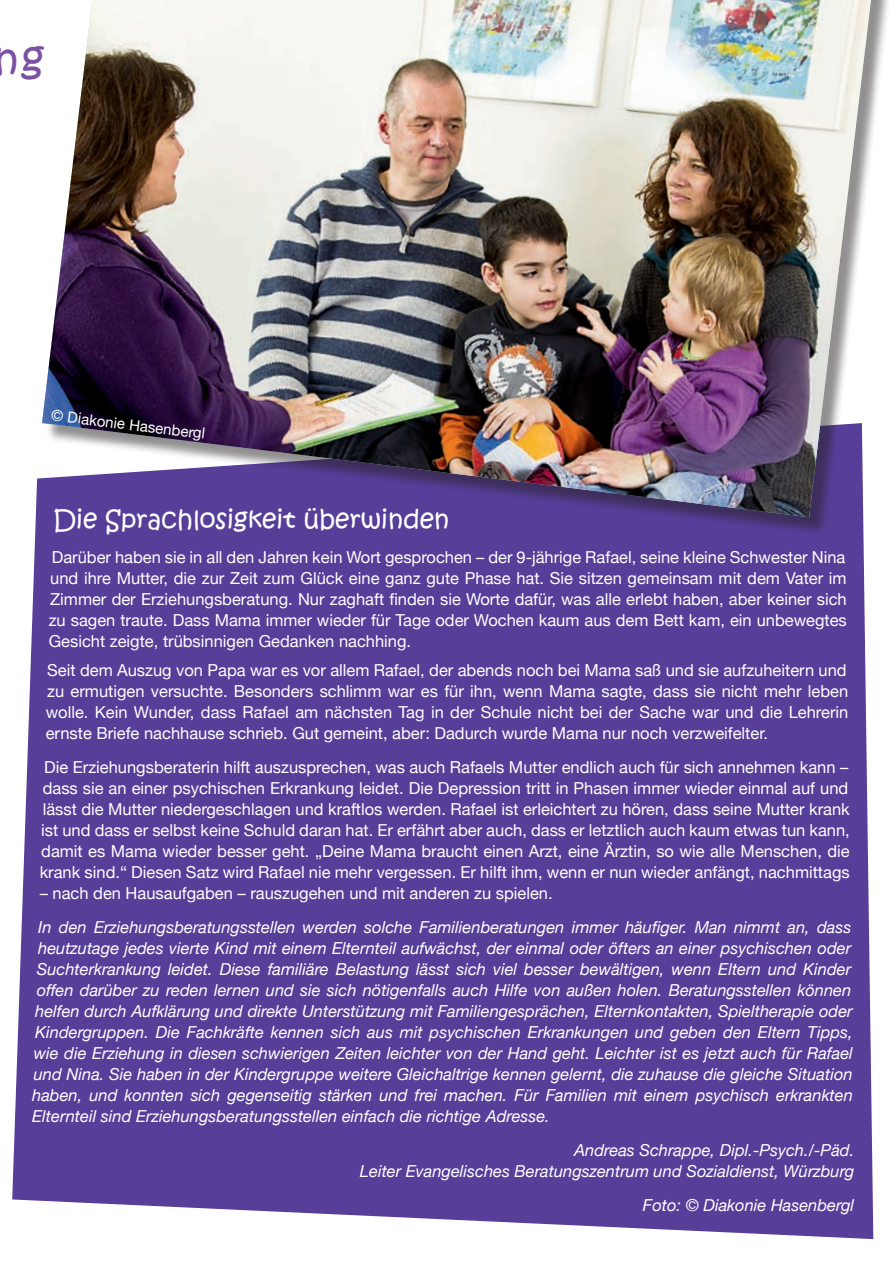
<style>
.page{position:relative;width:893px;height:1263px;background:#fff}
.page>*{position:absolute;margin:0;border:0;box-sizing:border-box;transform-origin:0 0}
.t1{font:42px "Kristen ITC";color:#7c51a1}
.t2{font:25.5px "Kristen ITC";color:#fff}
.t3{font:16.5px/21px "Helvetica Neue";color:#fff;text-align:justify}
.t4{font:italic 16.5px/21px "Helvetica Neue";color:#fff;text-align:right}
.t5{font:15px "Helvetica Neue";color:#fff}
</style>
<div class="page">
<div style="left:12px;top:478px;width:861px;height:761px;background:#573e99"></div>
<div style="left:45px;top:0;width:848px;height:535px;background:#231f20;opacity:.5"></div>
<img style="left:42px;top:0;width:829px;height:517px">
<h1 class="t1" style="left:-7px;top:32px;width:52px">ng</h1>
<p class="t5" style="left:53px;top:402px;width:156px;rotate:7deg">© Diakonie Hasenbergl</p>
<h2 class="t2" style="left:53px;top:503px;width:397px">Die Sprachlosigkeit überwinden</h2>
<p class="t3" style="left:49px;top:545px;width:800px">Darüber haben sie in all den Jahren kein Wort gesprochen – der 9-jährige Rafael, seine kleine Schwester Nina und ihre Mutter, die zur Zeit zum Glück eine ganz gute Phase hat. Sie sitzen gemeinsam mit dem Vater im Zimmer der Erziehungsberatung. Nur zaghaft finden sie Worte dafür, was alle erlebt haben, aber keiner sich zu sagen traute. Dass Mama immer wieder für Tage oder Wochen kaum aus dem Bett kam, ein unbewegtes Gesicht zeigte, trübsinnigen Gedanken nachhing.</p>
<p class="t3" style="left:46px;top:659px;width:804px">Seit dem Auszug von Papa war es vor allem Rafael, der abends noch bei Mama saß und sie aufzuheitern und zu ermutigen versuchte. Besonders schlimm war es für ihn, wenn Mama sagte, dass sie nicht mehr leben wolle. Kein Wunder, dass Rafael am nächsten Tag in der Schule nicht bei der Sache war und die Lehrerin ernste Briefe nachhause schrieb. Gut gemeint, aber: Dadurch wurde Mama nur noch verzweifelter.</p>
<p class="t3" style="left:40px;top:755px;width:812px">Die Erziehungsberaterin hilft auszusprechen, was auch Rafaels Mutter endlich auch für sich annehmen kann – dass sie an einer psychischen Erkrankung leidet. Die Depression tritt in Phasen immer wieder einmal auf und lässt die Mutter niedergeschlagen und kraftlos werden. Rafael ist erleichtert zu hören, dass seine Mutter krank ist und dass er selbst keine Schuld daran hat. Er erfährt aber auch, dass er letztlich auch kaum etwas tun kann, damit es Mama wieder besser geht. „Deine Mama braucht einen Arzt, eine Ärztin, so wie alle Menschen, die krank sind.“ Diesen Satz wird Rafael nie mehr vergessen. Er hilft ihm, wenn er nun wieder anfängt, nachmittags</p>
<p class="t3" style="left:40px;top:882px;width:514px">– nach den Hausaufgaben – rauszugehen und mit anderen zu spielen.</p>
<p class="t4" style="left:38px;top:916px;width:815px">In den Erziehungsberatungsstellen werden solche Familienberatungen immer häufiger. Man nimmt an, dass</p>
<p class="t4" style="left:38px;top:937px;width:814px">heutzutage jedes vierte Kind mit einem Elternteil aufwächst, der einmal oder öfters an einer psychischen oder</p>
<p class="t4" style="left:37px;top:958px;width:816px">Suchterkrankung leidet. Diese familiäre Belastung lässt sich viel besser bewältigen, wenn Eltern und Kinder</p>
<p class="t4" style="left:37px;top:979px;width:816px">offen darüber zu reden lernen und sie sich nötigenfalls auch Hilfe von außen holen. Beratungsstellen können</p>
<p class="t4" style="left:35px;top:1000px;width:819px">helfen durch Aufklärung und direkte Unterstützung mit Familiengesprächen, Elternkontakten, Spieltherapie oder</p>
<p class="t4" style="left:35px;top:1021px;width:819px">Kindergruppen. Die Fachkräfte kennen sich aus mit psychischen Erkrankungen und geben den Eltern Tipps,</p>
<p class="t4" style="left:34px;top:1042px;width:821px">wie die Erziehung in diesen schwierigen Zeiten leichter von der Hand geht. Leichter ist es jetzt auch für Rafael</p>
<p class="t4" style="left:34px;top:1063px;width:820px">und Nina. Sie haben in der Kindergruppe weitere Gleichaltrige kennen gelernt, die zuhause die gleiche Situation</p>
<p class="t4" style="left:32px;top:1084px;width:822px">haben, und konnten sich gegenseitig stärken und frei machen. Für Familien mit einem psychisch erkrankten</p>
<p class="t4" style="left:32px;top:1105px;width:519px">Elternteil sind Erziehungsberatungsstellen einfach die richtige Adresse.</p>
<p class="t4" style="left:360px;top:1138px;width:496px">Andreas Schrappe, Dipl.-Psych./-Päd.<br>Leiter Evangelisches Beratungszentrum und Sozialdienst, Würzburg</p>
<p class="t4" style="left:643px;top:1193px;width:213px">Foto: © Diakonie Hasenbergl</p>
</div>
